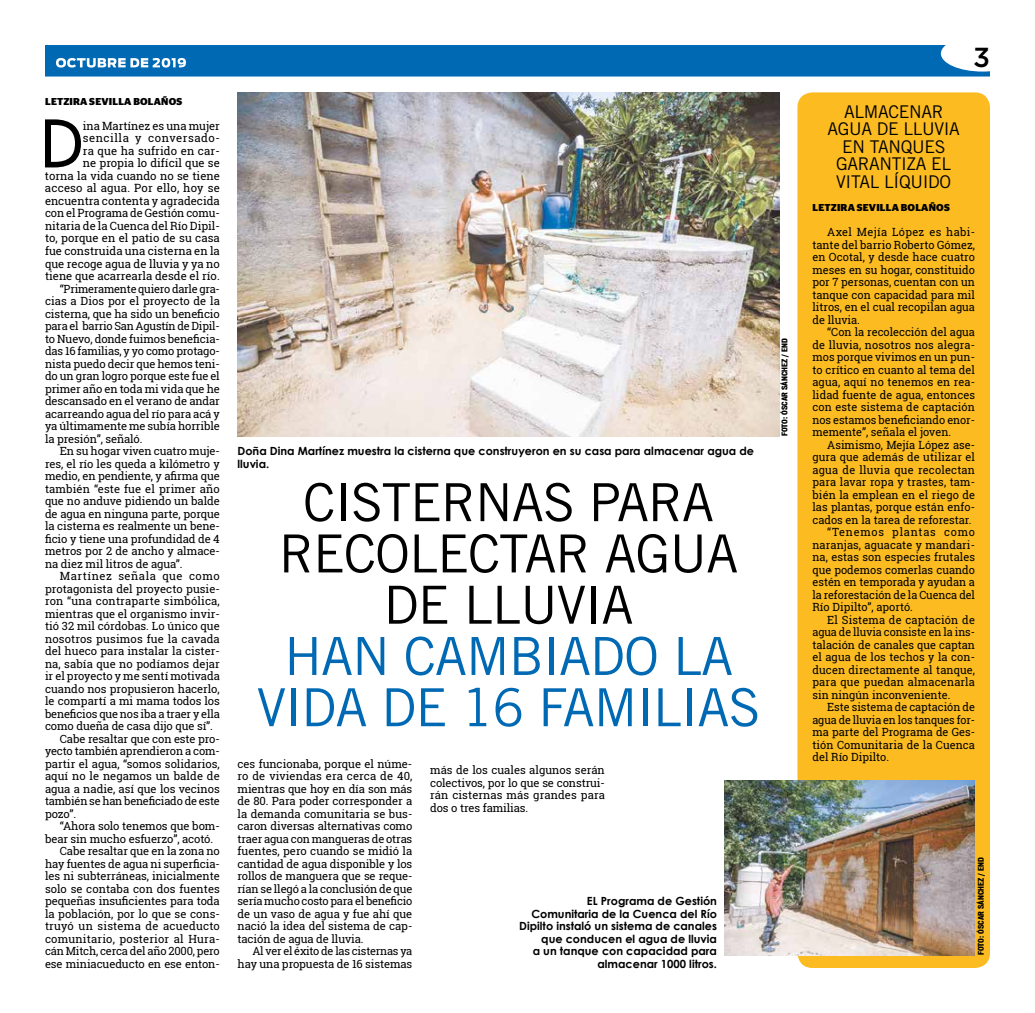
<style>
.page{position:relative;width:1035px;height:1013px;background:#fff}
.page>*{position:absolute;margin:0;border:0;box-sizing:border-box;transform-origin:0 0}
.t1{font:500 63.75px "Futura";color:#000}
.t2{font:52.5px/51.2px "Trade Gothic LT Std";letter-spacing:-.02em;color:#000;text-align:center}
.t3{font:52.5px/51.2px "Trade Gothic LT Std";letter-spacing:-.02em;color:#0069b4;text-align:center}
.t4{font:500 27.5px "Gotham";color:#000}
.t5{font:17.5px/17.5px "Trade Gothic LT Std";letter-spacing:-.02em;color:#000;text-align:center}
.t6{font:11.38px/12.5px "Roboto Slab";color:#000;text-align:right}
.t7{font:11.25px/12.5px "Roboto Slab";color:#000;text-align:justify}
.t8{font:700 11.25px/12.5px "Century Gothic";color:#000}
.t9{font:11.25px/12.5px "Roboto Slab";letter-spacing:-.02em;color:#000;text-align:right}
.t10{font:11.25px "Roboto Slab";color:#000;scale:.96 1}
.t11{font:11.25px "Roboto Slab";letter-spacing:.02em;color:#000}
.t12{font:11.25px "Roboto Slab";letter-spacing:.045em;color:#000}
.t13{font:11.25px "Roboto Slab";letter-spacing:.07em;color:#000}
.t14{font:700 10px "Stag Sans";letter-spacing:.02em;color:#000}
.t15{font:900 condensed 7.5px "Vonnes";color:#000}
</style>
<div class="page">
<div style="left:797px;top:92px;width:193px;height:876px;background:#fbbb21;border-radius:15px"></div>
<img style="left:238px;top:92px;width:542px;height:344px">
<img style="left:724px;top:780px;width:251px;height:175px">
<svg style="left:45px;top:45px;width:945px;height:32px;background:#1274b9"></svg>
<p class="t14" style="left:45px;top:96px;width:139px">LETZIRA SEVILLA BOLAÑOS</p>
<h1 class="t1" style="left:41px;top:101px;width:44px">D</h1>
<p class="t6" style="left:45px;top:119px;width:176px">ina Martínez es una mujer sencilla y conversado-<br>ra que ha sufrido en car-<br>ne propia lo difícil que se<br>torna la vida cuando no se tiene acceso al agua. Por ello, hoy se encuentra contenta y agradecida con el Programa de Gestión comu&shy;nitaria de la Cuenca del Río Dipil&shy;to, porque en el patio de su casa fue construida una cisterna en la que recoge agua de lluvia y ya no tiene que acarrearla desde el río.</p>
<p class="t7" style="left:45px;top:282px;width:176px;text-indent:15px">“Primeramente quiero darle gra&shy;cias a Dios por el proyecto de la cisterna, que ha sido un beneficio para el barrio San Agustín de Dipil&shy;to Nuevo, donde fuimos beneficia&shy;das 16 familias, y yo como protago&shy;nista puedo decir que hemos teni&shy;do un gran logro porque este fue el primer año en toda mi vida que he descansado en el verano de andar acarreando agua del río para acá y ya últimamente me subía horrible la presión”, señaló.</p>
<p class="t7" style="left:45px;top:444px;width:176px;text-indent:15px">En su hogar viven cuatro muje&shy;res, el río les queda a kilómetro y medio, en pendiente, y afirma que también “este fue el primer año que no anduve pidiendo un balde de agua en ninguna parte, porque la cisterna es realmente un bene&shy;ficio y tiene una profundidad de 4 metros por 2 de ancho y almace&shy;na diez mil litros de agua”.</p>
<p class="t12" style="left:60px;top:568px;width:161px">Martínez señala que como</p>
<p class="t7" style="left:45px;top:582px;width:176px">protagonista del proyecto pusie-</p>
<p class="t7" style="left:45px;top:594px;width:176px">ron “una contraparte simbólica,</p>
<p class="t7" style="left:45px;top:607px;width:176px">mientras que el organismo invir-</p>
<p class="t7" style="left:45px;top:619px;width:176px">tió 32 mil córdobas. Lo único que</p>
<p class="t7" style="left:45px;top:632px;width:176px">nosotros pusimos fue la cavada</p>
<p class="t7" style="left:45px;top:644px;width:176px">del hueco para instalar la cister-</p>
<p class="t7" style="left:45px;top:657px;width:176px">na, sabía que no podíamos dejar</p>
<p class="t7" style="left:45px;top:669px;width:176px">ir el proyecto y me sentí motivada</p>
<p class="t7" style="left:45px;top:682px;width:176px">cuando nos propusieron hacerlo,</p>
<p class="t7" style="left:45px;top:694px;width:176px">le compartí a mi mama todos los</p>
<p class="t7" style="left:45px;top:707px;width:176px">beneficios que nos iba a traer y ella</p>
<p class="t7" style="left:45px;top:719px;width:170px">como dueña de casa dijo que sí”.</p>
<p class="t7" style="left:60px;top:732px;width:161px">Cabe resaltar que con este pro-</p>
<p class="t7" style="left:45px;top:744px;width:176px">yecto también aprendieron a com-</p>
<p class="t7" style="left:45px;top:757px;width:176px">partir el agua, “somos solidarios,</p>
<p class="t7" style="left:45px;top:769px;width:176px">aquí no le negamos un balde de</p>
<p class="t7" style="left:45px;top:782px;width:176px">agua a nadie, así que los vecinos</p>
<p class="t9" style="left:45px;top:794px;width:176px">también se han beneficiado de este</p>
<p class="t7" style="left:45px;top:807px;width:33px">pozo”.</p>
<p class="t7" style="left:60px;top:819px;width:161px">“Ahora solo tenemos que bom-</p>
<p class="t7" style="left:45px;top:832px;width:170px">bear sin mucho esfuerzo”, acotó.</p>
<p class="t7" style="left:60px;top:844px;width:162px">Cabe resaltar que en la zona no</p>
<p class="t7" style="left:45px;top:857px;width:176px">hay fuentes de agua ni superficia-</p>
<p class="t7" style="left:45px;top:869px;width:176px">les ni subterráneas, inicialmente</p>
<p class="t7" style="left:45px;top:882px;width:176px">solo se contaba con dos fuentes</p>
<p class="t7" style="left:45px;top:894px;width:176px">pequeñas insuficientes para toda</p>
<p class="t7" style="left:45px;top:907px;width:176px">la población, por lo que se cons-</p>
<p class="t7" style="left:45px;top:919px;width:176px">truyó un sistema de acueducto</p>
<p class="t7" style="left:45px;top:932px;width:176px">comunitario, posterior al Hura-</p>
<p class="t7" style="left:45px;top:944px;width:176px">cán Mitch, cerca del año 2000, pero</p>
<p class="t7" style="left:45px;top:957px;width:176px">ese miniacueducto en ese enton-</p>
<p class="t8" style="left:238px;top:444px;width:518px">Doña Dina Martínez muestra la cisterna que construyeron en su casa para almacenar agua de lluvia.</p>
<h2 class="t2" style="left:279px;top:476px;width:461px">CISTERNAS PARA<br>RECOLECTAR AGUA<br>DE LLUVIA</h2>
<h2 class="t3" style="left:257px;top:630px;width:505px">HAN CAMBIADO LA<br>VIDA DE 16 FAMILIAS</h2>
<p class="t7" style="left:238px;top:757px;width:176px">ces funcionaba, porque el núme&shy;ro de viviendas era cerca de 40, mientras que hoy en día son más de 80. Para poder corresponder a la demanda comunitaria se bus&shy;caron diversas alternativas como traer agua con mangueras de otras fuentes, pero cuando se midió la cantidad de agua disponible y los rollos de manguera que se reque&shy;rían se llegó a la conclusión de que sería mucho costo para el beneficio de un vaso de agua y fue ahí que nació la idea del sistema de cap&shy;tación de agua de lluvia.</p>
<p class="t9" style="left:238px;top:944px;width:176px">Al ver el éxito de las cisternas ya hay una propuesta de 16 sistemas</p>
<p class="t7" style="left:430px;top:763px;width:176px">más de los cuales algunos serán colectivos, por lo que se construi&shy;rán cisternas más grandes para dos o tres familias.</p>
<p class="t8" style="left:519px;top:894px;width:199px;text-align:right">EL Programa de Gestión<br>Comunitaria de la Cuenca del Río<br>Dipilto instaló un sistema de canales que conducen el agua de lluvia<br>a un tanque con capacidad para almacenar 1000 litros.</p>
<p class="t15" style="left:780px;top:436px;width:100px;rotate:-90deg">FOTO: ÓSCAR SÁNCHEZ / END</p>
<h3 class="t4" style="left:973px;top:39px;width:18px">3</h3>
<h3 class="t5" style="left:827px;top:102px;width:134px">ALMACENAR<br>AGUA DE LLUVIA<br>EN TANQUES<br>GARANTIZA EL<br>VITAL LÍQUIDO</h3>
<p class="t14" style="left:813px;top:202px;width:139px">LETZIRA SEVILLA BOLAÑOS</p>
<p class="t7" style="left:812px;top:226px;width:164px;text-indent:15px">Axel Mejía López es habi&shy;tante del barrio Roberto Gómez, en Ocotal, y desde hace cuatro meses en su hogar, constituido por 7 personas, cuentan con un tanque con capacidad para mil litros, en el cual recopilan agua de lluvia.</p>
<p class="t7" style="left:812px;top:326px;width:164px;text-indent:15px">“Con la recolección del agua de lluvia, nosotros nos alegra&shy;mos porque vivimos en un pun&shy;to crítico en cuanto al tema del agua, aquí no tenemos en rea&shy;lidad fuente de agua, entonces con este sistema de captación nos estamos beneficiando enor&shy;memente”, señala el joven.</p>
<p class="t7" style="left:827px;top:438px;width:149px">Asimismo, Mejía López ase-</p>
<p class="t7" style="left:812px;top:451px;width:164px">gura que además de utilizar el</p>
<p class="t11" style="left:812px;top:462px;width:164px">agua de lluvia que recolectan</p>
<p class="t7" style="left:812px;top:476px;width:164px">para lavar ropa y trastes, tam-</p>
<p class="t7" style="left:812px;top:488px;width:164px">bién la emplean en el riego de</p>
<p class="t7" style="left:812px;top:501px;width:164px">las plantas, porque están enfo-</p>
<p class="t7" style="left:812px;top:513px;width:161px">cados en la tarea de reforestar.</p>
<p class="t13" style="left:827px;top:524px;width:149px">“Tenemos plantas como</p>
<p class="t7" style="left:812px;top:538px;width:164px">naranjas, aguacate y mandari-</p>
<p class="t7" style="left:812px;top:551px;width:164px">na, estas son especies frutales</p>
<p class="t7" style="left:812px;top:563px;width:164px">que podemos comerlas cuando</p>
<p class="t7" style="left:812px;top:576px;width:164px">estén en temporada y ayudan a</p>
<p class="t7" style="left:812px;top:588px;width:164px">la reforestación de la Cuenca del</p>
<p class="t7" style="left:812px;top:601px;width:102px">Río Dipilto”, aportó.</p>
<p class="t7" style="left:827px;top:613px;width:149px">El Sistema de captación de</p>
<p class="t7" style="left:812px;top:626px;width:164px">agua de lluvia consiste en la ins-</p>
<p class="t7" style="left:812px;top:638px;width:164px">talación de canales que captan</p>
<p class="t7" style="left:812px;top:651px;width:164px">el agua de los techos y la con-</p>
<p class="t7" style="left:812px;top:663px;width:164px">ducen directamente al tanque,</p>
<p class="t7" style="left:812px;top:676px;width:164px">para que puedan almacenarla</p>
<p class="t7" style="left:812px;top:688px;width:139px">sin ningún inconveniente.</p>
<p class="t7" style="left:827px;top:701px;width:149px">Este sistema de captación de</p>
<p class="t10" style="left:812px;top:712px;width:171px">agua de lluvia en los tanques for-</p>
<p class="t7" style="left:812px;top:726px;width:164px">ma parte del Programa de Ges-</p>
<p class="t7" style="left:812px;top:738px;width:164px">tión Comunitaria de la Cuenca</p>
<p class="t7" style="left:812px;top:751px;width:78px">del Río Dipilto.</p>
<p class="t15" style="left:976px;top:955px;width:100px;rotate:-90deg">FOTO: ÓSCAR SÁNCHEZ / END</p>
</div>
